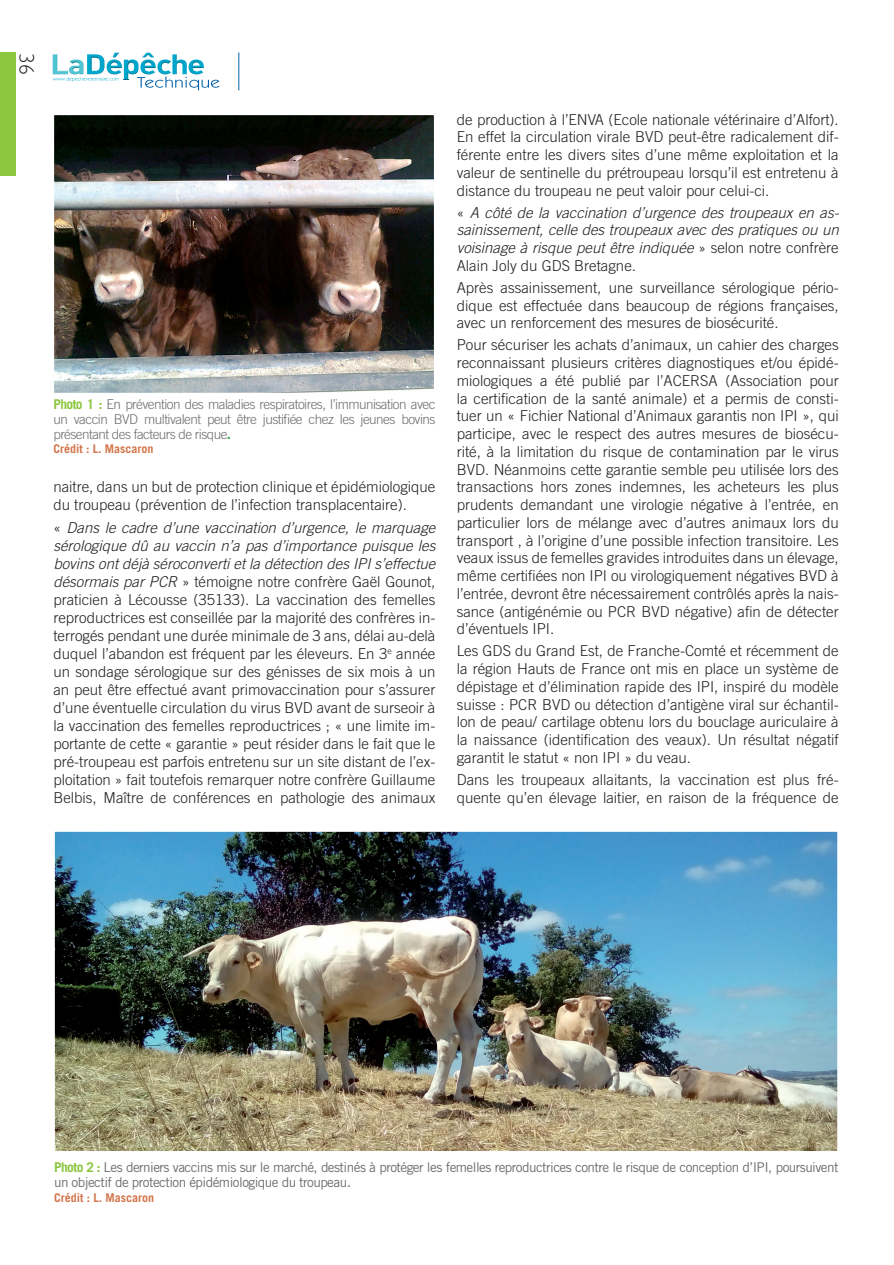
<style>
.page{position:relative;width:894px;height:1265px;background:#fff}
.page>*{position:absolute;margin:0;border:0;box-sizing:border-box;transform-origin:0 0}
.t1{font:300 21px "Gill Sans";color:#231f20}
.t2{font:300 15px/17.7px "Trade Gothic LT Std";color:#231f20;text-align:justify}
.t3{font:italic 300 15px/17.7px "Trade Gothic LT Std";color:#231f20;text-align:justify}
.t4{font:13.5px/15px "Trade Gothic LT Std";letter-spacing:-.04em;color:#6c6d70}
.t5{font:300 13.5px/15px "Trade Gothic LT Std";letter-spacing:-.04em;color:#6c6d70;text-align:justify}
.t6{font:700 12px "Trade Gothic LT Std";color:#d3754a}
.s1{font-weight:700;color:#8bc63e}
.s2{font-weight:700;font-size:15px;color:#40ae49}
.s3{font-style:italic}
.s4{font-style:normal}
.s5{font-size:15px}
</style>
<div class="page">
<hr style="left:238px;top:53px;width:1px;height:37px;background:#0161ab">
<img style="left:112px;top:53px;width:42px;height:4px">
<img style="left:172px;top:54px;width:15px;height:20px">
<img style="left:87px;top:54px;width:17px;height:20px">
<img style="left:188px;top:59px;width:16px;height:15px">
<img style="left:140px;top:59px;width:31px;height:15px">
<img style="left:124px;top:59px;width:14px;height:20px">
<img style="left:107px;top:59px;width:15px;height:15px">
<img style="left:53px;top:54px;width:15px;height:20px">
<img style="left:69px;top:59px;width:14px;height:15px">
<svg style="left:137px;top:76px;width:82px;height:14px"></svg>
<svg style="left:53px;top:77px;width:65px;height:4px"></svg>
<div style="left:0;top:53px;width:16px;height:123px;background:#8bc63e"></div>
<img style="left:56px;top:117px;width:376px;height:274px">
<div style="left:53px;top:114px;width:382px;height:280px;border:2px solid #fff"></div>
<img style="left:56px;top:833px;width:779px;height:316px">
<div style="left:53px;top:830px;width:785px;height:322px;border:2px solid #fff"></div>
<h1 class="t1" style="left:43px;top:53px;width:24px;rotate:90deg">36</h1>
<p class="t5" style="left:53px;top:396px;width:383px"><span class="s1">Photo 1 :</span> En prévention des maladies respiratoires, l’immunisation avec un vaccin BVD multivalent peut être justifiée chez les jeunes bovins présentant des facteurs de risque<span class="s2">.</span></p>
<p class="t6" style="left:53px;top:442px;width:102px">Crédit : L. Mascaron</p>
<p class="t2" style="left:53px;top:478px;width:383px">naitre, dans un but de protection clinique et épidémiologique du troupeau (prévention de l’infection transplacentaire).</p>
<p class="t2" style="left:53px;top:518px;width:383px">« <span class="s3">Dans le cadre d’une vaccination d’urgence, le marquage sérologique dû au vaccin n’a pas d’importance puisque les bovins ont déjà séroconverti et la détection des IPI s’effectue désormais par PCR</span> » témoigne notre confrère Gaël Gounot, praticien à Lécousse (35133). La vaccination des femelles reproductrices est conseillée par la majorité des confrères in&shy;terrogés pendant une durée minimale de 3 ans, délai au-delà duquel l’abandon est fréquent par les éleveurs. En 3<sup>e</sup> année un sondage sérologique sur des génisses de six mois à un an peut être effectué avant primovaccination pour s’assurer d’une éventuelle circulation du virus BVD avant de surseoir à la vaccination des femelles reproductrices ; « une limite im&shy;portante de cette « garantie » peut résider dans le fait que le pré-troupeau est parfois entretenu sur un site distant de l’ex&shy;ploitation » fait toutefois remarquer notre confrère Guillaume Belbis, Maître de conférences en pathologie des animaux</p>
<p class="t2" style="left:456px;top:110px;width:383px">de production à l’ENVA (Ecole nationale vétérinaire d’Alfort).<br>En effet la circulation virale BVD peut-être radicalement dif&shy;férente entre les divers sites d’une même exploitation et la valeur de sentinelle du prétroupeau lorsqu’il est entretenu à distance du troupeau ne peut valoir pour celui-ci.</p>
<p class="t3" style="left:456px;top:204px;width:384px"><span class="s4">«</span> A côté de la vaccination d’urgence des troupeaux en as&shy;sainissement, celle des troupeaux avec des pratiques ou un voisinage à risque peut être indiquée <span class="s4">» selon notre confrère Alain Joly du GDS Bretagne.</span></p>
<p class="t2" style="left:456px;top:278px;width:383px">Après assainissement, une surveillance sérologique pério&shy;dique est effectuée dans beaucoup de régions françaises, avec un renforcement des mesures de biosécurité.</p>
<p class="t2" style="left:456px;top:336px;width:383px">Pour sécuriser les achats d’animaux, un cahier des charges reconnaissant plusieurs critères diagnostiques et/ou épidé&shy;miologiques a été publié par l’ACERSA (Association pour la certification de la santé animale) et a permis de consti&shy;tuer un « Fichier National d’Animaux garantis non IPI », qui participe, avec le respect des autres mesures de biosécu&shy;rité, à la limitation du risque de contamination par le virus BVD. Néanmoins cette garantie semble peu utilisée lors des transactions hors zones indemnes, les acheteurs les plus prudents demandant une virologie négative à l’entrée, en particulier lors de mélange avec d’autres animaux lors du transport , à l’origine d’une possible infection transitoire. Les veaux issus de femelles gravides introduites dans un élevage, même certifiées non IPI ou virologiquement négatives BVD à l’entrée, devront être nécessairement contrôlés après la nais&shy;sance (antigénémie ou PCR BVD négative) afin de détecter d’éventuels IPI.</p>
<p class="t2" style="left:456px;top:642px;width:383px">Les GDS du Grand Est, de Franche-Comté et récemment de la région Hauts de France ont mis en place un système de dépistage et d’élimination rapide des IPI, inspiré du modèle suisse : PCR BVD ou détection d’antigène viral sur échantil&shy;lon de peau/ cartilage obtenu lors du bouclage auriculaire à la naissance (identification des veaux). Un résultat négatif garantit le statut « non IPI » du veau.</p>
<p class="t2" style="left:456px;top:770px;width:383px">Dans les troupeaux allaitants, la vaccination est plus fré&shy;quente qu’en élevage laitier, en raison de la fréquence de</p>
<p class="t4" style="left:54px;top:1159px;width:786px"><span class="s1">Photo 2 :</span> Les derniers vaccins mis sur le marché, destinés à protéger les femelles reproductrices contre le risque de conception d’IPI, poursuivent un objectif de protection épidémiologique du troupeau<span class="s5">.</span></p>
<p class="t6" style="left:54px;top:1190px;width:102px">Crédit : L. Mascaron</p>
</div>
